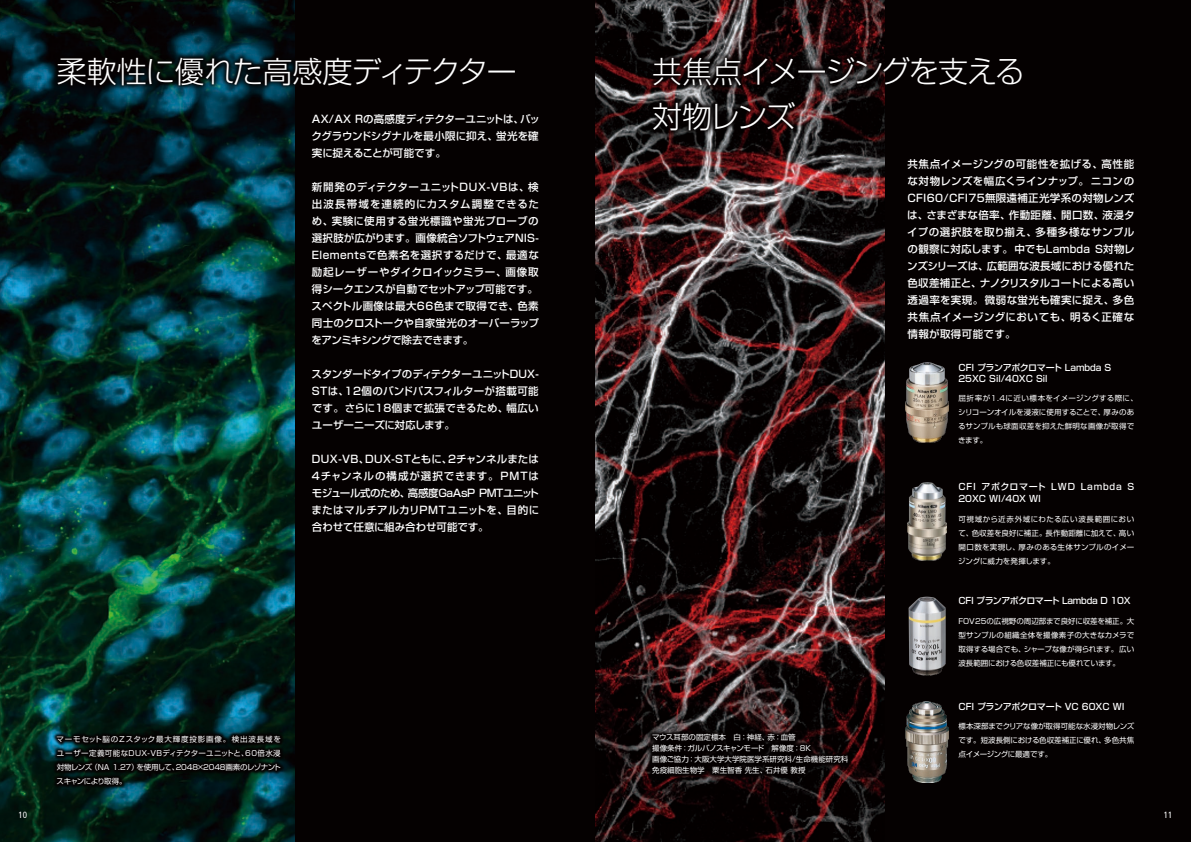
<style>
.page{position:relative;width:1191px;height:842px;background:#050101}
.page>*{position:absolute;margin:0;border:0;box-sizing:border-box;transform-origin:0 0}
.t1{font:300 30px/45px "Shin Go Pro";letter-spacing:-.055em;color:#fff}
.t2{font:300 30px "Shin Go Pro";letter-spacing:-.035em;color:#fff}
.t3{font:500 10.5px/17px "Shin Go Pro";letter-spacing:.005em;color:#fff;text-align:justify}
.t4{font:500 9px "Shin Go Pro";letter-spacing:-.025em;color:#fff}
.t5{font:500 9px/11px "Shin Go Pro";color:#fff}
.t6{font:500 9px/12px "Shin Go Pro";letter-spacing:.055em;color:#fff}
.t7{font:condensed 9px "Frutiger LT Std";color:#fff}
.t8{font:7.5px/14px "Shin Go Pro";color:#fff;text-align:justify}
.t9{font:7.5px/14px "Shin Go Pro";letter-spacing:.025em;color:#fff}
</style>
<div class="page">
<img style="left:0;top:0;width:295px;height:842px">
<img style="left:595px;top:0;width:289px;height:842px">
<svg style="left:51px;top:51px;width:244px;height:487px"></svg>
<svg style="left:647px;top:51px;width:238px;height:294px"></svg>
<svg style="left:52px;top:731px;width:234px;height:59px"></svg>
<svg style="left:647px;top:729px;width:206px;height:50px"></svg>
<img style="left:905px;top:363px;width:43px;height:79px">
<img style="left:905px;top:702px;width:43px;height:81px">
<img style="left:908px;top:596px;width:38px;height:79px">
<img style="left:907px;top:483px;width:39px;height:78px">
<h1 class="t2" style="left:57px;top:47px;width:462px">柔軟性に優れた高感度ディテクター</h1>
<p class="t3" style="left:311px;top:109px;width:230px">AX/AX Rの高感度ディテクターユニットは、バックグラウンドシグナルを最小限に抑え、蛍光を確実に捉えることが可能です。</p>
<p class="t3" style="left:312px;top:177px;width:229px">新開発のディテクターユニットDUX-VBは、検出波長帯域を連続的にカスタム調整できるため、実験に使用する蛍光標識や蛍光プローブの選択肢が広がります。画像統合ソフトウェアNIS-Elementsで色素名を選択するだけで、最適な励起レーザーやダイクロイックミラー、画像取得シークエンスが自動でセットアップ可能です。スペクトル画像は最大66色まで取得でき、色素同士のクロストークや自家蛍光のオーバーラップをアンミキシングで除去できます。</p>
<p class="t3" style="left:312px;top:364px;width:229px">スタンダードタイプのディテクターユニットDUX-STは、12個のバンドパスフィルターが搭載可能です。さらに18個まで拡張できるため、幅広いユーザーニーズに対応します。</p>
<p class="t3" style="left:311px;top:449px;width:229px">DUX-VB、DUX-STともに、2チャンネルまたは4チャンネルの構成が選択できます。PMTはモジュール式のため、高感度GaAsP PMTユニットまたはマルチアルカリPMTユニットを、目的に合わせて任意に組み合わせ可能です。</p>
<p class="t8" style="left:56px;top:732px;width:226px">マーモセット脳のZスタック最大輝度投影画像。検出波長域をユーザー定義可能なDUX-VBディテクターユニットと、60倍水浸対物レンズ（NA 1.27）を使用して、2048×2048画素のレゾナントスキャンにより取得。</p>
<h1 class="t1" style="left:652px;top:46px;width:374px">共焦点イメージングを支える対物レンズ</h1>
<p class="t3" style="left:907px;top:154px;width:229px">共焦点イメージングの可能性を拡げる、高性能な対物レンズを幅広くラインナップ。ニコンのCFI60/CFI75無限遠補正光学系の対物レンズは、さまざまな倍率、作動距離、開口数、液浸タイプの選択肢を取り揃え、多種多様なサンプルの観察に対応します。中でもLambda S対物レンズシリーズは、広範囲な波長域における優れた色収差補正と、ナノクリスタルコートによる高い透過率を実現。微弱な蛍光も確実に捉え、多色共焦点イメージングにおいても、明るく正確な情報が取得可能です。</p>
<p class="t8" style="left:652px;top:731px;width:205px;line-height:11px;text-align:left">マウス耳部の固定標本　白：神経、赤：血管　<br>撮像条件：ガルバノスキャンモード　解像度：8K<br>画像ご協力：大阪大学大学院医学系研究科/生命機能研究科　免疫細胞生物学　粟生智香 先生、石井優 教授</p>
<p class="t5" style="left:958px;top:361px;width:154px">CFI プランアポクロマート Lambda S<br>25XC Sil/40XC Sil</p>
<p class="t9" style="left:958px;top:391px;width:181px">屈折率が1.4に近い標本をイメージングする際に、シリコーンオイルを浸液に使用することで、厚みのあるサンプルも球面収差を抑えた鮮明な画像が取得できます。</p>
<p class="t6" style="left:958px;top:479px;width:177px">CFI アポクロマート LWD Lambda S<br>20XC WI/40X WI</p>
<p class="t8" style="left:958px;top:511px;width:178px">可視域から近赤外域にわたる広い波長範囲において、色収差を良好に補正。長作動距離に加えて、高い開口数を実現し、厚みのある生体サンプルのイメージングに威力を発揮します。</p>
<p class="t4" style="left:958px;top:593px;width:174px">CFI プランアポクロマート Lambda D 10X</p>
<p class="t8" style="left:958px;top:613px;width:177px">FOV25の広視野の周辺部まで良好に収差を補正。大型サンプルの組織全体を撮像素子の大きなカメラで取得する場合でも、シャープな像が得られます。広い波長範囲における色収差補正にも優れています。</p>
<p class="t4" style="left:958px;top:699px;width:168px">CFI プランアポクロマート VC 60XC WI</p>
<p class="t8" style="left:958px;top:719px;width:177px">標本深部までクリアな像が取得可能な水浸対物レンズです。短波長側における色収差補正に優れ、多色共焦点イメージングに最適です。</p>
<p class="t7" style="left:18px;top:810px;width:10px">10</p>
<p class="t7" style="left:1164px;top:810px;width:10px">11</p>
</div>
